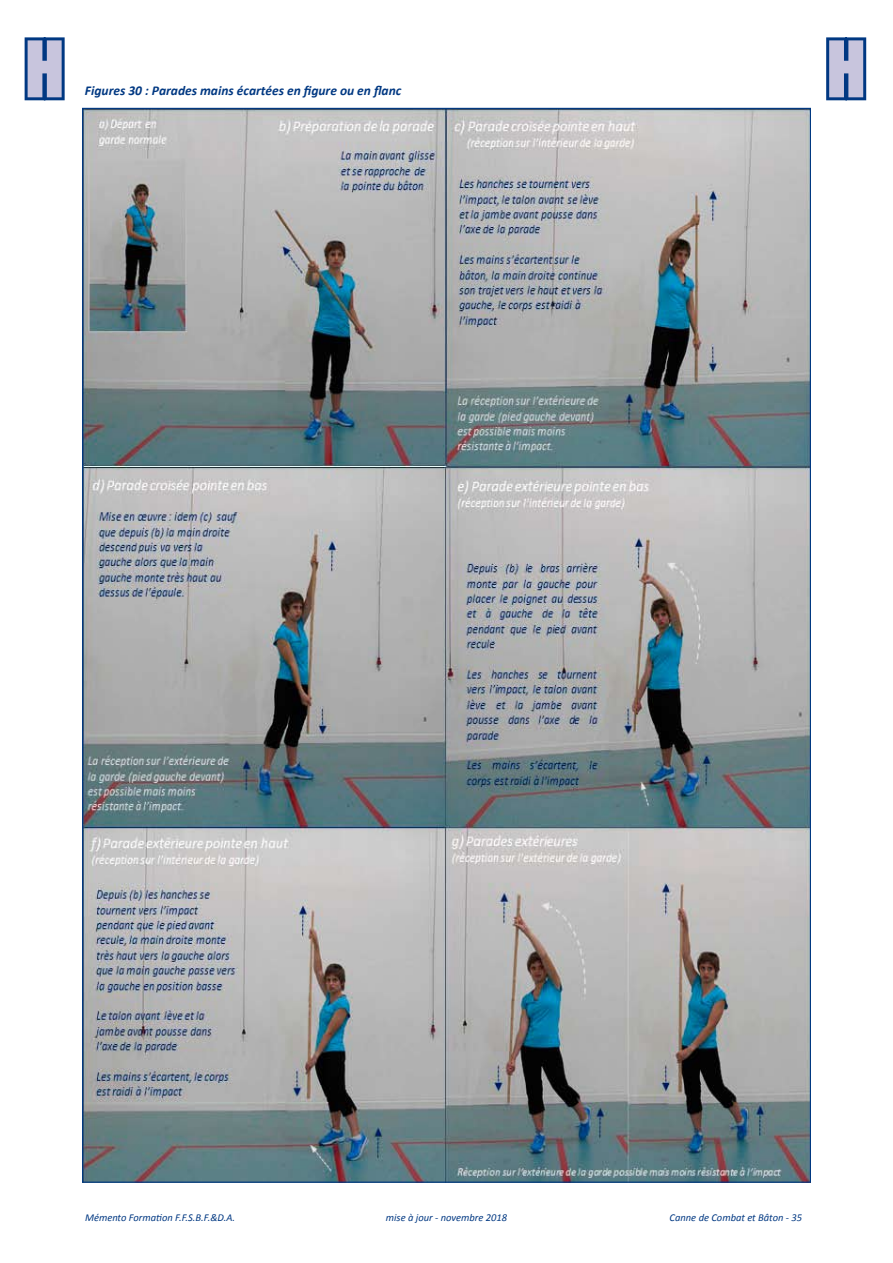
<style>
.page{position:relative;width:893px;height:1263px;background:#fff}
.page>*{position:absolute;margin:0;border:0;box-sizing:border-box;transform-origin:0 0}
.t1{font:72px "Impact";color:#c8c5dd}
.t2{font:italic 700 13.5px "Calibri";color:#003882}
.t3{font:italic 10.5px "Calibri";color:#003882}
</style>
<div class="page">
<svg style="left:24px;top:37px;width:41px;height:64px"></svg>
<svg style="left:826px;top:37px;width:41px;height:64px"></svg>
<img style="left:84px;top:110px;width:725px;height:1071px">
<h1 class="t1" style="left:25px;top:13px;width:41px">H</h1>
<p class="t2" style="left:85px;top:82px;width:318px">Figures 30 : Parades mains écartées en figure ou en flanc</p>
<h1 class="t1" style="left:826px;top:13px;width:41px">H</h1>
<p class="t3" style="left:85px;top:1211px;width:152px">Mémento Formation F.F.S.B.F.&amp;D.A.</p>
<p class="t3" style="left:386px;top:1211px;width:123px">mise à jour - novembre 2018</p>
<p class="t3" style="left:670px;top:1211px;width:134px">Canne de Combat et Bâton - 35</p>
</div>
